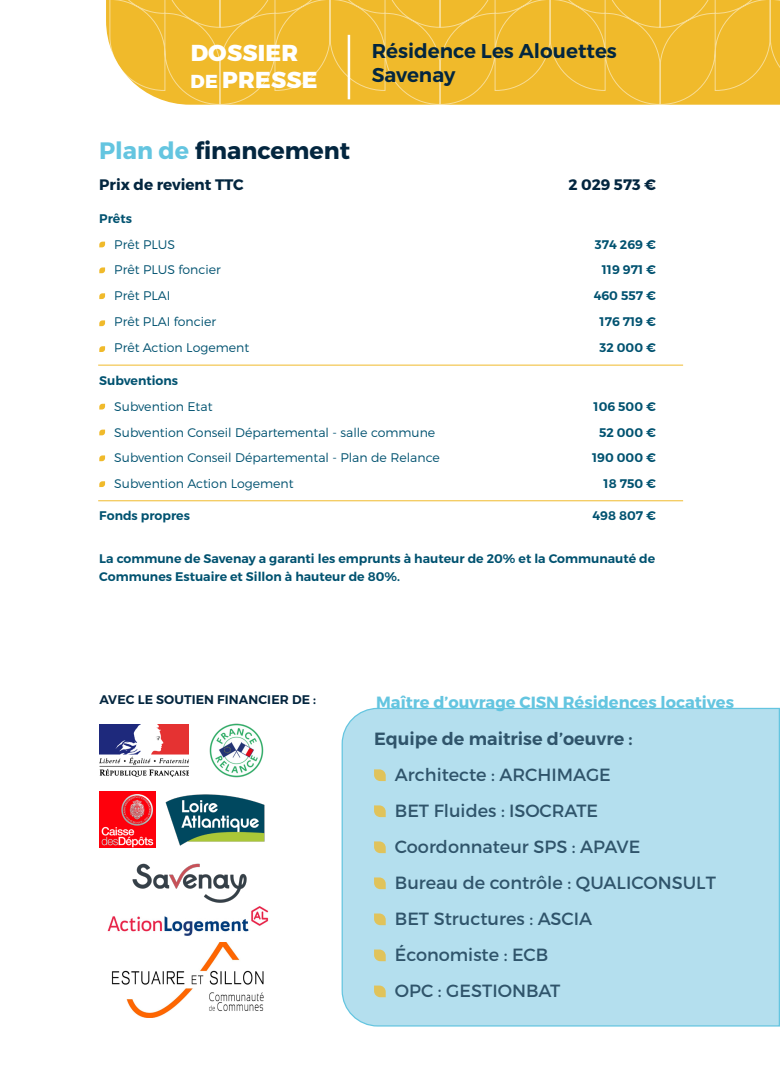
<style>
.page{position:relative;width:780px;height:1088px;background:#fff}
.page>*{position:absolute;margin:0;border:0;box-sizing:border-box;transform-origin:0 0}
.t1{font:700 23.75px "Montserrat";color:#03263f}
.t2{font:800 23px "Montserrat";letter-spacing:.01em;color:#fff}
.t3{font:600 20px "Montserrat";color:#03263f}
.t4{font:17.62px/36px "Montserrat";color:#03263f}
.t5{font:600 17.62px "Montserrat";color:#03263f}
.t6{font:700 16.25px "Montserrat";color:#64c5e0}
.t7{font:700 15.25px "Montserrat";color:#03263f}
.t8{font:600 12.5px/17.5px "Montserrat";color:#015270}
.t9{font:300 12.5px "Montserrat";color:#015270}
.t10{font:600 12.5px "Montserrat";letter-spacing:.01em;color:#03253e}
.s1{font-size:18.75px}
.s2{color:#64c5e0}
</style>
<div class="page">
<svg style="left:109px;top:0;width:671px;height:105px;background:#f0bd34"></svg>
<hr style="left:347px;top:35px;width:3px;height:64px;background:#fff">
<div style="left:341px;top:707px;width:439px;height:320px;background:#b4dfee"></div>
<svg style="left:374px;top:769px;width:12px;height:12px"></svg>
<svg style="left:374px;top:805px;width:12px;height:12px"></svg>
<svg style="left:374px;top:841px;width:12px;height:12px"></svg>
<svg style="left:374px;top:877px;width:12px;height:12px"></svg>
<svg style="left:374px;top:913px;width:12px;height:12px"></svg>
<svg style="left:374px;top:949px;width:12px;height:12px"></svg>
<svg style="left:374px;top:985px;width:12px;height:12px"></svg>
<svg style="left:99px;top:242px;width:6px;height:5px"></svg>
<svg style="left:99px;top:267px;width:6px;height:6px"></svg>
<svg style="left:99px;top:293px;width:6px;height:6px"></svg>
<svg style="left:99px;top:320px;width:6px;height:6px"></svg>
<svg style="left:99px;top:346px;width:6px;height:6px"></svg>
<svg style="left:99px;top:404px;width:6px;height:5px"></svg>
<svg style="left:99px;top:430px;width:6px;height:5px"></svg>
<svg style="left:99px;top:455px;width:6px;height:6px"></svg>
<svg style="left:99px;top:481px;width:6px;height:6px"></svg>
<hr style="left:98px;top:500px;width:585px;height:1px;background:#f0ba2b">
<hr style="left:98px;top:365px;width:585px;height:1px;background:#f0ba2b">
<img style="left:99px;top:724px;width:90px;height:52px">
<img style="left:108px;top:906px;width:161px;height:30px">
<img style="left:165px;top:794px;width:100px;height:52px">
<img style="left:209px;top:723px;width:55px;height:55px">
<img style="left:100px;top:791px;width:56px;height:56px">
<img style="left:132px;top:863px;width:115px;height:40px">
<img style="left:111px;top:943px;width:153px;height:74px">
<p class="t2" style="left:191px;top:38px;width:109px">DOSSIER</p>
<p class="t2" style="left:191px;top:66px;width:128px"><span class="s1">DE</span> PRESSE</p>
<p class="t1" style="left:99px;top:136px;width:252px"><span class="s2">Plan de</span> financement</p>
<p class="t3" style="left:372px;top:39px;width:247px">Résidence Les Alouettes</p>
<p class="t3" style="left:372px;top:63px;width:85px">Savenay</p>
<p class="t7" style="left:99px;top:175px;width:146px">Prix de revient TTC</p>
<p class="t7" style="left:568px;top:175px;width:89px">2 029 573 €</p>
<p class="t8" style="left:99px;top:210px;width:34px">Prêts</p>
<p class="t9" style="left:114px;top:237px;width:62px">Prêt PLUS</p>
<p class="t8" style="left:595px;top:236px;width:62px">374 269 €</p>
<p class="t9" style="left:114px;top:262px;width:108px">Prêt PLUS foncier</p>
<p class="t8" style="left:602px;top:261px;width:55px">119 971 €</p>
<p class="t9" style="left:114px;top:288px;width:58px">Prêt PLAI</p>
<p class="t8" style="left:593px;top:287px;width:64px">460 557 €</p>
<p class="t9" style="left:114px;top:314px;width:103px">Prêt PLAI foncier</p>
<p class="t8" style="left:599px;top:313px;width:58px">176 719 €</p>
<p class="t9" style="left:114px;top:340px;width:136px">Prêt Action Logement</p>
<p class="t8" style="left:599px;top:339px;width:58px">32 000 €</p>
<p class="t8" style="left:99px;top:372px;width:80px">Subventions</p>
<p class="t9" style="left:114px;top:399px;width:100px">Subvention Etat</p>
<p class="t8" style="left:593px;top:398px;width:64px">106 500 €</p>
<p class="t9" style="left:114px;top:424px;width:322px">Subvention Conseil Départemental - salle commune</p>
<p class="t8" style="left:599px;top:423px;width:58px">52 000 €</p>
<p class="t9" style="left:114px;top:450px;width:327px">Subvention Conseil Départemental - Plan de Relance</p>
<p class="t8" style="left:592px;top:449px;width:65px">190 000 €</p>
<p class="t9" style="left:114px;top:476px;width:181px">Subvention Action Logement</p>
<p class="t8" style="left:603px;top:475px;width:54px">18 750 €</p>
<p class="t8" style="left:99px;top:507px;width:92px">Fonds propres</p>
<p class="t8" style="left:592px;top:507px;width:65px">498 807 €</p>
<p class="t8" style="left:99px;top:550px;width:557px">La commune de Savenay a garanti les emprunts à hauteur de 20% et la Communauté de<br>Communes Estuaire et Sillon à hauteur de 80%.</p>
<p class="t10" style="left:99px;top:692px;width:218px">AVEC LE SOUTIEN FINANCIER DE :</p>
<p class="t6" style="left:376px;top:692px;width:359px">Maître d’ouvrage CISN Résidences locatives</p>
<h3 class="t5" style="left:374px;top:728px;width:260px">Equipe de maitrise d’oeuvre :</h3>
<h3 class="t4" style="left:395px;top:757px;width:322px">Architecte : ARCHIMAGE<br>BET Fluides : ISOCRATE<br>Coordonnateur SPS : APAVE<br>Bureau de contrôle : QUALICONSULT<br>BET Structures : ASCIA<br>Économiste : ECB<br>OPC : GESTIONBAT</h3>
</div>
